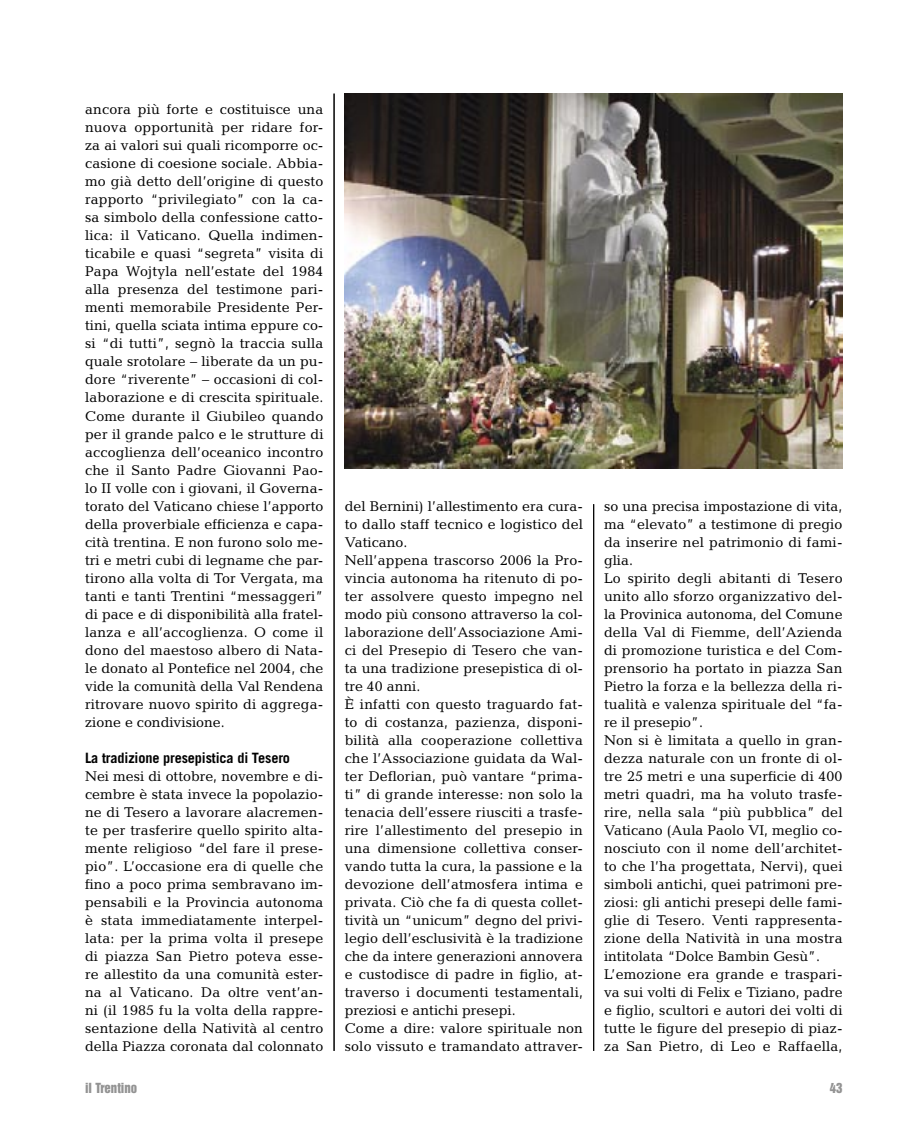
<style>
.page{position:relative;width:915px;height:1136px;background:#fff}
.page>*{position:absolute;margin:0;border:0;box-sizing:border-box;transform-origin:0 0}
.AA__TESTO{font:14.25px/18px "Candida";letter-spacing:.01em;color:#000;text-align:justify}
.A_titolo_dentro_articolo{font:700 14.25px "Trade Gothic";letter-spacing:-.01em;color:#000}
.t1{font:12.75px "Helvetica Inserat";color:#939393}
</style>
<div class="page">
<hr style="left:333px;top:94px;width:1px;height:956px;background:#000">
<img style="left:344px;top:94px;width:498px;height:374px">
<hr style="left:593px;top:504px;width:1px;height:546px;background:#000">
<p class="AA__TESTO" style="left:85px;top:100px;width:240px">ancora più forte e costituisce una nuova opportunità per ridare for&shy;za ai valori sui quali ricomporre oc&shy;casione di coesione sociale. Abbia&shy;mo già detto dell’origine di questo rapporto “privilegiato” con la ca&shy;sa simbolo della confessione catto&shy;lica: il Vaticano. Quella indimen&shy;ticabile e quasi “segreta” visita di Papa Wojtyla nell’estate del 1984 alla presenza del testimone pari&shy;menti memorabile Presidente Per&shy;tini, quella sciata intima eppure co&shy;si “di tutti”, segnò la traccia sulla quale srotolare – liberate da un pu&shy;dore “riverente” – occasioni di col&shy;laborazione e di crescita spirituale.<br>Come durante il Giubileo quando per il grande palco e le strutture di accoglienza dell’oceanico incontro che il Santo Padre Giovanni Pao&shy;lo II volle con i giovani, il Governa&shy;torato del Vaticano chiese l’apporto della proverbiale efficienza e capa&shy;cità trentina. E non furono solo me&shy;tri e metri cubi di legname che par&shy;tirono alla volta di Tor Vergata, ma tanti e tanti Trentini “messaggeri” di pace e di disponibilità alla fratel&shy;lanza e all’accoglienza. O come il dono del maestoso albero di Nata&shy;le donato al Pontefice nel 2004, che vide la comunità della Val Rendena ritrovare nuovo spirito di aggrega&shy;zione e condivisione.</p>
<p class="A_titolo_dentro_articolo" style="left:85px;top:748px;width:206px">La tradizione presepistica di Tesero</p>
<p class="AA__TESTO" style="left:85px;top:766px;width:240px">Nei mesi di ottobre, novembre e di&shy;cembre è stata invece la popolazio&shy;ne di Tesero a lavorare alacremen&shy;te per trasferire quello spirito alta&shy;mente religioso “del fare il prese&shy;pio”. L’occasione era di quelle che fino a poco prima sembravano im&shy;pensabili e la Provincia autonoma è stata immediatamente interpel&shy;lata: per la prima volta il presepe di piazza San Pietro poteva esse&shy;re allestito da una comunità ester&shy;na al Vaticano. Da oltre vent’an&shy;ni (il 1985 fu la volta della rappre&shy;sentazione della Natività al centro della Piazza coronata dal colonnato</p>
<p class="AA__TESTO" style="left:344px;top:496px;width:240px">del Bernini) l’allestimento era cura&shy;to dallo staff tecnico e logistico del Vaticano.</p>
<p class="AA__TESTO" style="left:344px;top:550px;width:240px">Nell’appena trascorso 2006 la Pro&shy;vincia autonoma ha ritenuto di po&shy;ter assolvere questo impegno nel modo più consono attraverso la col&shy;laborazione dell’Associazione Ami&shy;ci del Presepio di Tesero che van&shy;ta una tradizione presepistica di ol&shy;tre 40 anni.</p>
<p class="AA__TESTO" style="left:344px;top:694px;width:240px">È infatti con questo traguardo fat&shy;to di costanza, pazienza, disponi&shy;bilità alla cooperazione collettiva che l’Associazione guidata da Wal&shy;ter Deflorian, può vantare “prima&shy;ti” di grande interesse: non solo la tenacia dell’essere riusciti a trasfe&shy;rire l’allestimento del presepio in una dimensione collettiva conser&shy;vando tutta la cura, la passione e la devozione dell’atmosfera intima e privata. Ciò che fa di questa collet&shy;tività un “unicum” degno del privi&shy;legio dell’esclusività è la tradizione che da intere generazioni annovera e custodisce di padre in figlio, at&shy;traverso i documenti testamentali, preziosi e antichi presepi.</p>
<p class="AA__TESTO" style="left:344px;top:1018px;width:240px">Come a dire: valore spirituale non solo vissuto e tramandato attraver-</p>
<p class="AA__TESTO" style="left:604px;top:496px;width:240px">so una precisa impostazione di vita, ma “elevato” a testimone di pregio da inserire nel patrimonio di fami&shy;glia.</p>
<p class="AA__TESTO" style="left:604px;top:568px;width:240px">Lo spirito degli abitanti di Tesero unito allo sforzo organizzativo del&shy;la Provinica autonoma, del Comune della Val di Fiemme, dell’Azienda di promozione turistica e del Com&shy;prensorio ha portato in piazza San Pietro la forza e la bellezza della ri&shy;tualità e valenza spirituale del “fa&shy;re il presepio”.</p>
<p class="AA__TESTO" style="left:604px;top:730px;width:240px">Non si è limitata a quello in gran&shy;dezza naturale con un fronte di ol&shy;tre 25 metri e una superficie di 400 metri quadri, ma ha voluto trasfe&shy;rire, nella sala “più pubblica” del Vaticano (Aula Paolo VI, meglio co&shy;nosciuto con il nome dell’architet&shy;to che l’ha progettata, Nervi), quei simboli antichi, quei patrimoni pre&shy;ziosi: gli antichi presepi delle fami&shy;glie di Tesero. Venti rappresenta&shy;zione della Natività in una mostra intitolata “Dolce Bambin Gesù”.</p>
<p class="AA__TESTO" style="left:604px;top:964px;width:240px">L’emozione era grande e traspari&shy;va sui volti di Felix e Tiziano, padre e figlio, scultori e autori dei volti di tutte le figure del presepio di piaz&shy;za San Pietro, di Leo e Raffaella,</p>
<p class="t1" style="left:85px;top:1080px;width:54px">il Trentino</p>
<p class="t1" style="left:829px;top:1080px;width:14px">43</p>
</div>
